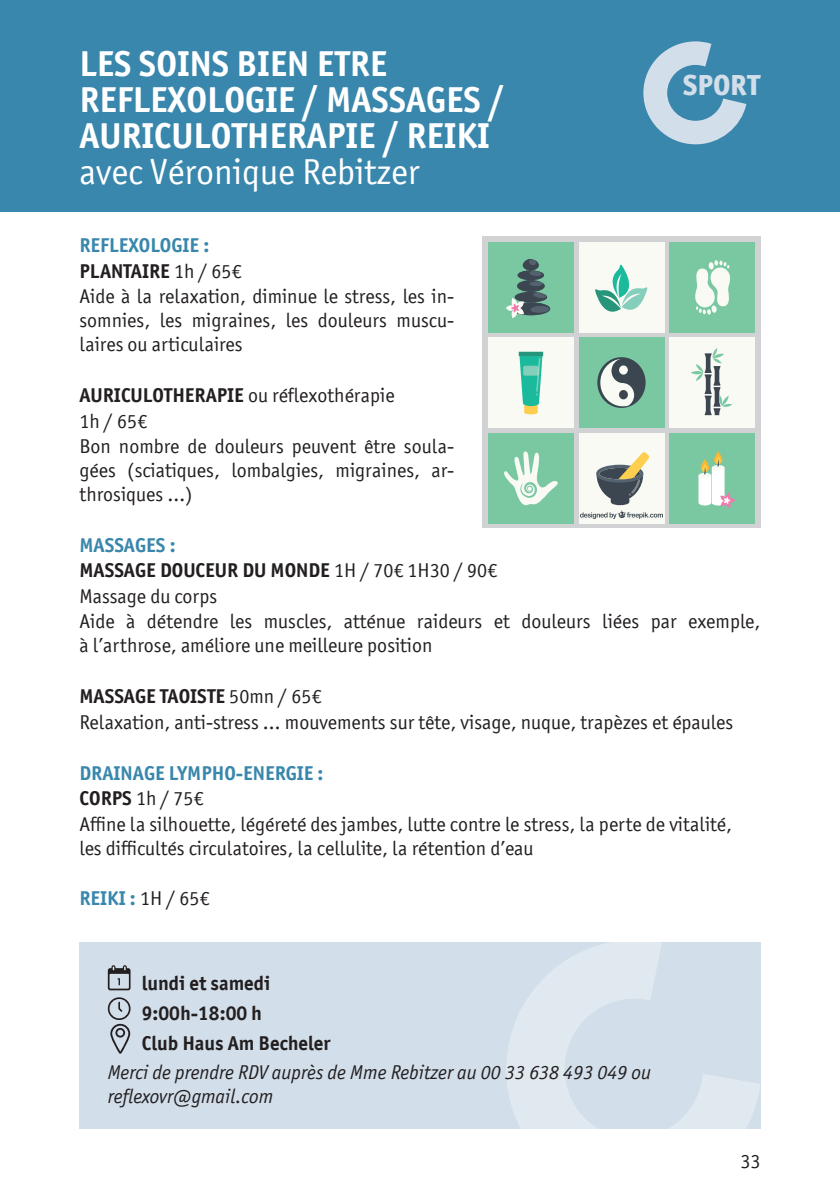
<style>
.page{position:relative;width:840px;height:1191px;background:#fff}
.page>*{position:absolute;margin:0;border:0;box-sizing:border-box;transform-origin:0 0}
.t1{font:700 36px/36px "Officina Sans ITC Pro";color:#fff}
.t2{font:36px "Officina Sans ITC Pro";color:#fff}
.t3{font:800 29px "Officina Sans ITC Pro";color:#d2dee9}
.t4{font:20px/24.8px "Officina Sans ITC Pro";color:#231f20}
.t5{font:italic 20px/24px "Officina Sans ITC Pro";color:#231f20}
.t6{font:700 20px/29.6px "Officina Sans ITC Pro";color:#231f20}
.t7{font:700 20px "Officina Sans ITC Pro";color:#3987ac}
.s1{font-weight:700;color:#3987ac}
.s2{font-weight:700}
.s3{font-weight:400;color:#231f20}
</style>
<div class="page">
<div style="left:0;top:0;width:839px;height:211px;background:#3987ac"></div>
<svg style="left:643px;top:41px;width:103px;height:103px"></svg>
<div style="left:79px;top:942px;width:681px;height:186px;background:#d2dee9"></div>
<svg style="left:506px;top:942px;width:254px;height:186px"></svg>
<svg style="left:108px;top:965px;width:22px;height:25px"></svg>
<svg style="left:108px;top:997px;width:22px;height:56px"></svg>
<div style="left:482px;top:236px;width:278px;height:292px;background:#d1d2d4"></div>
<div style="left:668px;top:242px;width:86px;height:90px;background:#79c8a2"></div>
<svg style="left:695px;top:260px;width:34px;height:55px"></svg>
<div style="left:487px;top:337px;width:86px;height:90px;background:#f8faf3"></div>
<svg style="left:518px;top:352px;width:25px;height:62px"></svg>
<div style="left:668px;top:337px;width:86px;height:90px;background:#f8faf3"></div>
<svg style="left:691px;top:348px;width:40px;height:67px"></svg>
<svg style="left:713px;top:408px;width:7px;height:6px"></svg>
<div style="left:578px;top:242px;width:86px;height:90px;background:#f8faf3"></div>
<svg style="left:595px;top:264px;width:52px;height:48px"></svg>
<div style="left:487px;top:242px;width:86px;height:90px;background:#79c8a2"></div>
<svg style="left:506px;top:259px;width:44px;height:59px"></svg>
<div style="left:578px;top:433px;width:86px;height:90px;background:#f8faf3"></div>
<div style="left:668px;top:433px;width:86px;height:90px;background:#79c8a2"></div>
<svg style="left:713px;top:451px;width:9px;height:13px"></svg>
<svg style="left:698px;top:458px;width:36px;height:50px"></svg>
<div style="left:578px;top:337px;width:86px;height:90px;background:#79c8a2"></div>
<svg style="left:597px;top:357px;width:48px;height:51px"></svg>
<svg style="left:618px;top:390px;width:9px;height:9px"></svg>
<div style="left:487px;top:433px;width:86px;height:90px;background:#79c8a2"></div>
<svg style="left:504px;top:451px;width:54px;height:55px"></svg>
<svg style="left:580px;top:452px;width:82px;height:67px"></svg>
<h1 class="t1" style="left:79px;top:45px;width:426px">LES SOINS BIEN ETRE<br>REFLEXOLOGIE / MASSAGES /<br>AURICULOTHERAPIE / REIKI</h1>
<h1 class="t2" style="left:79px;top:150px;width:342px">avec Véronique Rebitzer</h1>
<h2 class="t3" style="left:682px;top:66px;width:79px">SPORT</h2>
<p class="t4" style="left:79px;top:233px;width:376px"><span class="s1">REFLEXOLOGIE :<br></span><span class="s2">PLANTAIRE</span> 1h / 65€<br>Aide à la relaxation, diminue le stress, les in&shy;somnies, les migraines, les douleurs muscu&shy;laires ou articulaires</p>
<p class="t4" style="left:79px;top:383px;width:376px"><span class="s2">AURICULOTHERAPIE</span> ou réflexothérapie<br>1h / 65€<br>Bon nombre de douleurs peuvent être soula&shy;gées (sciatiques, lombalgies, migraines, ar&shy;throsiques …)</p>
<p class="t4" style="left:79px;top:532px;width:682px"><span class="s1">MASSAGES :<br></span><span class="s2">MASSAGE DOUCEUR DU MONDE</span> 1H / 70€ 1H30 / 90€<br>Massage du corps<br>Aide à détendre les muscles, atténue raideurs et douleurs liées par exemple, à l’arthrose, améliore une meilleure position</p>
<p class="t4" style="left:79px;top:683px;width:655px;line-height:25.4px"><span class="s2">MASSAGE TAOISTE</span> 50mn / 65€<br>Relaxation, anti-stress … mouvements sur tête, visage, nuque, trapèzes et épaules</p>
<p class="t4" style="left:79px;top:760px;width:653px"><span class="s1">DRAINAGE LYMPHO-ENERGIE :<br></span><span class="s2">CORPS</span> 1h / 75€<br>Affine la silhouette, légéreté des jambes, lutte contre le stress, la perte de vitalité, les difficultés circulatoires, la cellulite, la rétention d’eau</p>
<p class="t7" style="left:79px;top:886px;width:131px">REIKI : <span class="s3">1H / 65€</span></p>
<p class="t6" style="left:142px;top:968px;width:190px">lundi et samedi<br>9:00h-18:00 h<br>Club Haus Am Becheler</p>
<p class="t5" style="left:108px;top:1060px;width:544px">Merci de prendre RDV auprès de Mme Rebitzer au 00 33 638 493 049 ou reflexovr@gmail.com</p>
<p class="t4" style="left:740px;top:1149px;width:21px">33</p>
</div>
